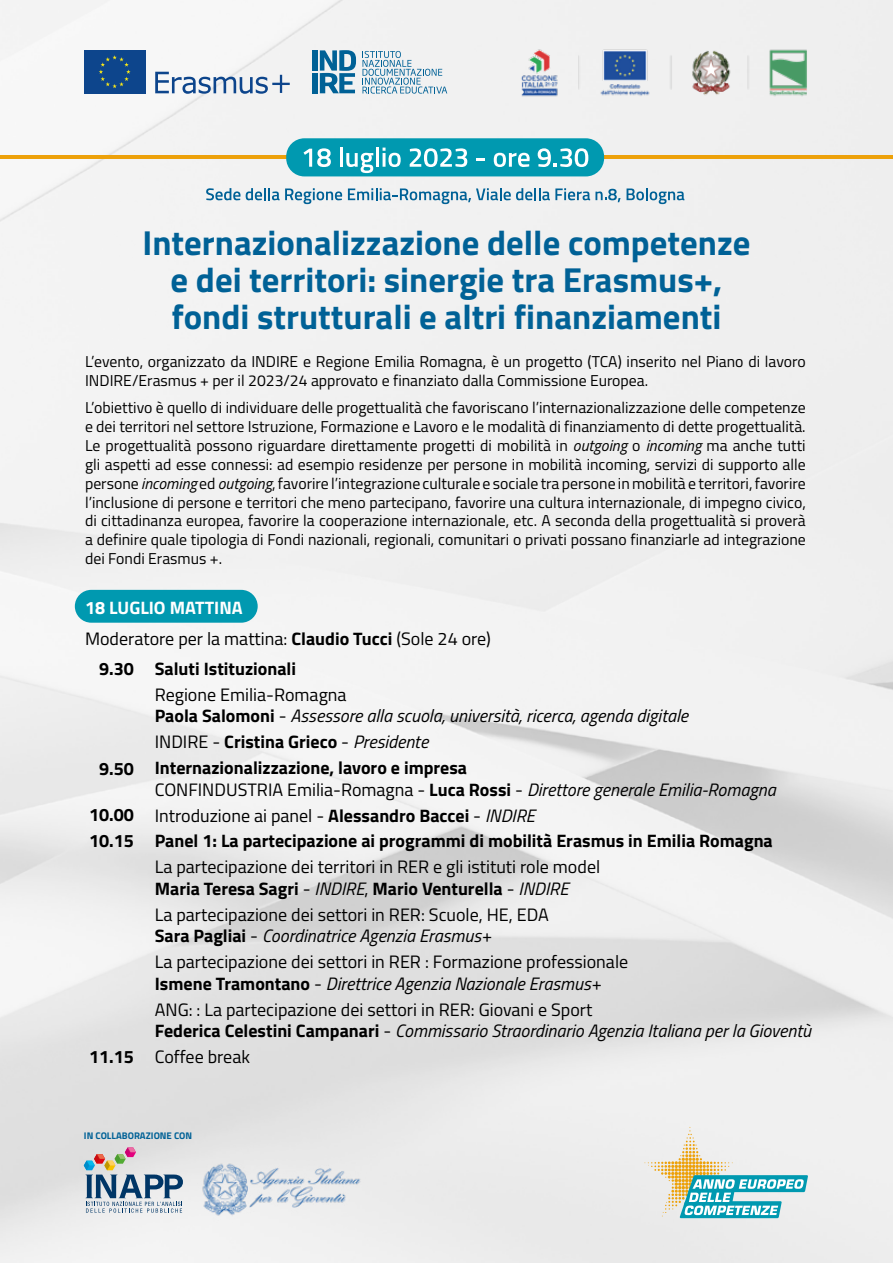
<style>
.page{position:relative;width:893px;height:1263px;background:#fff}
.page>*{position:absolute;margin:0;border:0;box-sizing:border-box;transform-origin:0 0}
.t1{font:700 34.65px/37.3px "Titillium";color:#006196;text-align:center}
.t2{font:18px/21.6px "Titillium";color:#000}
.t3{font:700 18px/25.8px "Titillium";color:#000}
.t4{font:italic 18px/21.6px "Titillium";color:#000}
.t5{font:15.75px/18.9px "Titillium";color:#000}
.t6{font:700 9.6px "Titillium";color:#006196}
.s1{font-style:italic}
.s2{font-weight:700;color:#fff}
.s3{font-weight:700}
.s4{font-style:normal}
.s5{font-weight:700;font-style:normal}
.s6{font-weight:400}
.s7{font-weight:400;font-style:italic}
</style>
<div class="page">
<img style="left:0;top:0;width:893px;height:1263px">
<svg style="left:155px;top:72px;width:135px;height:22px"></svg>
<div style="left:84px;top:50px;width:62px;height:43px;background:#0d458c"></div>
<svg style="left:99px;top:55px;width:32px;height:33px"></svg>
<svg style="left:362px;top:51px;width:85px;height:43px"></svg>
<div style="left:312px;top:50px;width:5px;height:21px;background:#006196"></div>
<div style="left:312px;top:73px;width:5px;height:20px;background:#006196"></div>
<svg style="left:320px;top:50px;width:36px;height:43px"></svg>
<svg style="left:645px;top:1127px;width:163px;height:91px"></svg>
<svg style="left:84px;top:1147px;width:99px;height:66px;background:#b0b9c2"></svg>
<img style="left:509px;top:42px;width:312px;height:60px">
<img style="left:196px;top:1154px;width:173px;height:69px">
<div style="left:75px;top:590px;width:183px;height:33px;background:#0099b0;border-radius:16px"></div>
<hr style="left:0;top:155px;width:893px;height:4px;background:#eda10a">
<div style="left:286px;top:138px;width:318px;height:38px;background:#0099b0;border-radius:18px"></div>
<svg style="left:303px;top:148px;width:28px;height:19px"></svg>
<hr style="left:340px;top:147px;width:3px;height:20px;background:#fff">
<svg style="left:346px;top:153px;width:27px;height:20px"></svg>
<hr style="left:376px;top:147px;width:3px;height:20px;background:#fff">
<svg style="left:383px;top:148px;width:18px;height:19px"></svg>
<svg style="left:410px;top:148px;width:57px;height:19px"></svg>
<svg style="left:477px;top:158px;width:8px;height:3px"></svg>
<svg style="left:494px;top:153px;width:36px;height:14px"></svg>
<svg style="left:538px;top:148px;width:50px;height:19px"></svg>
<svg style="left:206px;top:188px;width:136px;height:16px"></svg>
<svg style="left:348px;top:188px;width:273px;height:16px"></svg>
<svg style="left:627px;top:188px;width:57px;height:16px"></svg>
<h1 class="t1" style="left:142px;top:222px;width:610px">Internazionalizzazione delle competenze e dei territori: sinergie tra Erasmus+, fondi strutturali e altri finanziamenti</h1>
<p class="t5" style="left:85px;top:351px;width:722px">L’evento, organizzato da INDIRE e Regione Emilia Romagna, è un progetto (TCA) inserito nel Piano di lavoro<br>INDIRE/Erasmus + per il 2023/24 approvato e finanziato dalla Commissione Europea.</p>
<p class="t5" style="left:85px;top:397px;width:722px;text-align:justify">L’obiettivo è quello di individuare delle progettualità che favoriscano l’internazionalizzazione delle competenze e dei territori nel settore Istruzione, Formazione e Lavoro e le modalità di finanziamento di dette progettualità.<br>Le progettualità possono riguardare direttamente progetti di mobilità in <span class="s1">outgoing</span> o <span class="s1">incoming</span> ma anche tutti gli aspetti ad esse connessi: ad esempio residenze per persone in mobilità incoming, servizi di supporto alle persone <span class="s1">incoming</span> ed <span class="s1">outgoing</span>, favorire l’integrazione culturale e sociale tra persone in mobilità e territori, favorire l’inclusione di persone e territori che meno partecipano, favorire una cultura internazionale, di impegno civico, di cittadinanza europea, favorire la cooperazione internazionale, etc. A seconda della progettualità si proverà a definire quale tipologia di Fondi nazionali, regionali, comunitari o privati possano finanziarle ad integrazione dei Fondi Erasmus +.</p>
<p class="t2" style="left:85px;top:591px;width:407px;line-height:31.2px"><span class="s2">18 LUGLIO MATTINA<br></span>Moderatore per la mattina: <span class="s3">Claudio Tucci</span> (Sole 24 ore)</p>
<p class="t3" style="left:99px;top:655px;width:36px">9.30</p>
<p class="t3" style="left:99px;top:754px;width:36px">9.50</p>
<p class="t3" style="left:89px;top:800px;width:46px;line-height:26.4px">10.00<br>10.15</p>
<p class="t3" style="left:89px;top:1043px;width:46px">11.15</p>
<p class="t3" style="left:155px;top:655px;width:143px">Saluti Istituzionali</p>
<p class="t4" style="left:155px;top:683px;width:535px"><span class="s4">Regione Emilia-Romagna<br></span><span class="s5">Paola Salomoni</span> <span class="s4">-</span> Assessore alla scuola, università, ricerca, agenda digitale</p>
<p class="t3" style="left:155px;top:728px;width:314px"><span class="s6">INDIRE -</span> Cristina Grieco <span class="s6">-</span> <span class="s7">Presidente<br></span>Internazionalizzazione, lavoro e impresa</p>
<p class="t3" style="left:155px;top:775px;width:622px"><span class="s6">CONFINDUSTRIA Emilia-Romagna -</span> Luca Rossi <span class="s6">-</span> <span class="s7">Direttore generale Emilia-Romagna<br></span><span class="s6">Introduzione ai panel -</span> Alessandro Baccei <span class="s6">-</span> <span class="s7">INDIRE<br></span>Panel 1: La partecipazione ai programmi di mobilità Erasmus in Emilia Romagna</p>
<p class="t2" style="left:155px;top:855px;width:447px">La partecipazione dei territori in RER e gli istituti role model<br><span class="s3">Maria Teresa Sagri</span> - <span class="s1">INDIRE</span>, <span class="s3">Mario Venturella</span> - <span class="s1">INDIRE</span></p>
<p class="t2" style="left:155px;top:903px;width:396px">La partecipazione dei settori in RER: Scuole, HE, EDA<br><span class="s3">Sara Pagliai</span> - <span class="s1">Coordinatrice Agenzia Erasmus+</span></p>
<p class="t2" style="left:155px;top:950px;width:475px">La partecipazione dei settori in RER : Formazione professionale<br><span class="s3">Ismene Tramontano</span> - <span class="s1">Direttrice Agenzia Nazionale Erasmus+</span></p>
<p class="t4" style="left:155px;top:997px;width:658px"><span class="s4">ANG: : La partecipazione dei settori in RER: Giovani e Sport<br></span><span class="s5">Federica Celestini Campanari</span> <span class="s4">-</span> Commissario Straordinario Agenzia Italiana per la Gioventù</p>
<p class="t2" style="left:155px;top:1045px;width:97px">Coffee break</p>
<p class="t6" style="left:84px;top:1128px;width:110px">IN COLLABORAZIONE CON</p>
</div>
